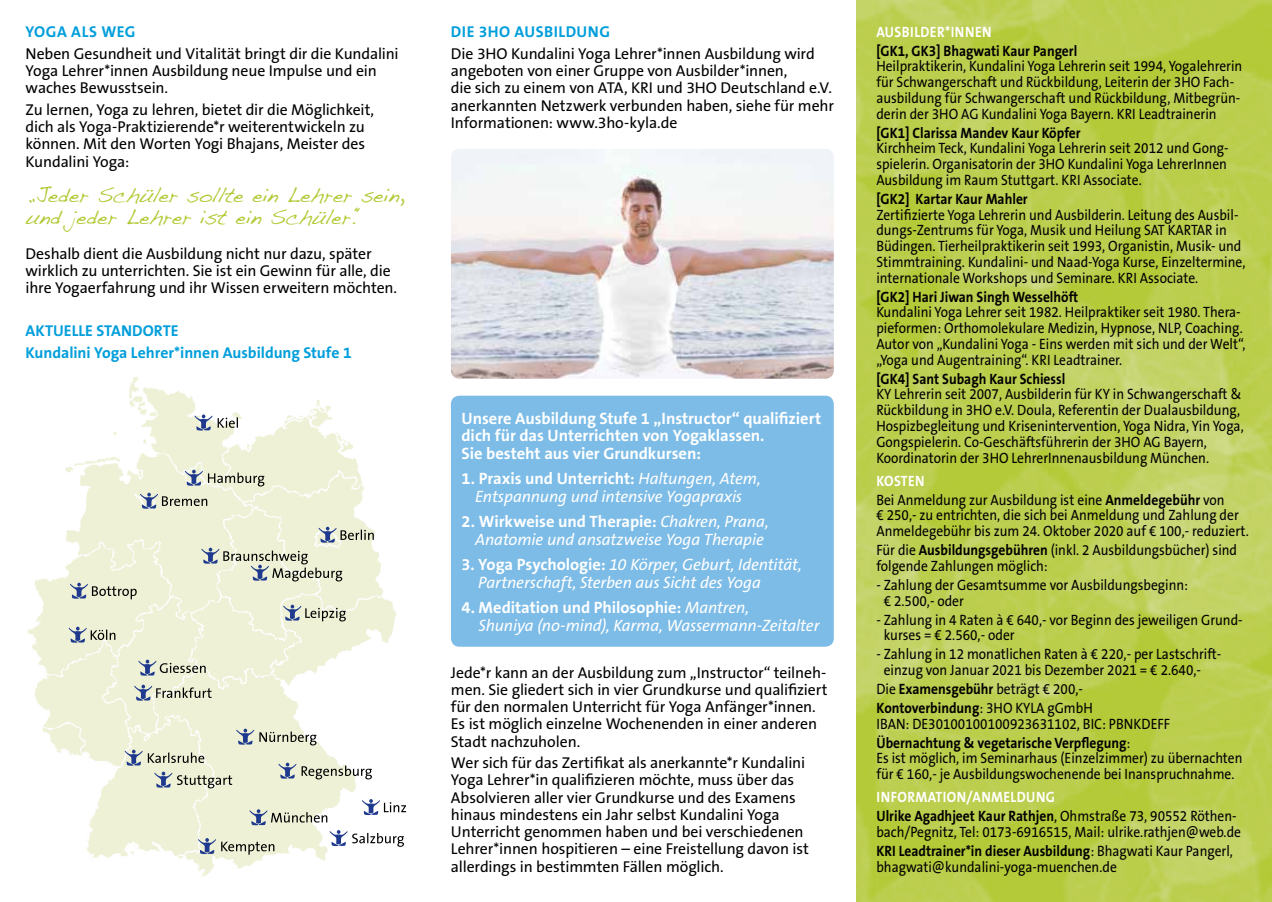
<style>
.page{position:relative;width:1272px;height:902px;background:#fff}
.page>*{position:absolute;margin:0;border:0;box-sizing:border-box;transform-origin:0 0}
.t1{font:21px/22.5px "Handwriting Dakota";color:#b3c935}
.t2{font:700 16.5px/17.2px "The Sans B7";letter-spacing:-.005em;color:#fff}
.t3{font:italic 16.5px/17.2px "The Sans B5 Plain";letter-spacing:-.01em;color:#fff}
.t4{font:15.75px/17.2px "The Sans B5 Plain";letter-spacing:-.01em;color:#000}
.t5{font:700 15.75px/21.5px "The Sans B7";color:#009edb}
.t6{font:15px/15.8px "The Sans B5 Plain";color:#000;scale:.9 1}
.t7{font:700 15px/18.9px "The Sans B7";color:#000;scale:.9 1}
.t8{font:700 15px "The Sans B7";letter-spacing:.03em;color:#fff;scale:.9 1}
.s1{font-family:"The Sans B5 Plain";font-weight:400;font-style:italic}
.s2{font-family:"The Sans B7";font-weight:700;font-style:normal}
.s3{font-family:"The Sans B7";font-weight:700}
.s4{font-family:"The Sans B5 Plain";font-weight:400}
.s5{color:#fff}
</style>
<div class="page">
<img style="left:856px;top:0;width:415px;height:901px">
<div style="left:451px;top:395px;width:382px;height:251px;background:#7cbce7;border-radius:9px"></div>
<img style="left:451px;top:149px;width:382px;height:229px">
<img style="left:27px;top:377px;width:370px;height:499px">
<svg style="left:70px;top:582px;width:67px;height:17px"></svg>
<svg style="left:283px;top:604px;width:63px;height:17px"></svg>
<svg style="left:140px;top:492px;width:67px;height:16px"></svg>
<svg style="left:68px;top:626px;width:47px;height:16px"></svg>
<svg style="left:278px;top:762px;width:94px;height:17px"></svg>
<svg style="left:198px;top:799px;width:208px;height:55px"></svg>
<svg style="left:138px;top:659px;width:68px;height:16px"></svg>
<svg style="left:236px;top:728px;width:80px;height:17px"></svg>
<svg style="left:124px;top:749px;width:80px;height:16px"></svg>
<svg style="left:154px;top:771px;width:78px;height:17px"></svg>
<svg style="left:201px;top:526px;width:173px;height:55px;background:#d7dbc7"></svg>
<svg style="left:134px;top:684px;width:77px;height:16px"></svg>
<svg style="left:184px;top:469px;width:80px;height:17px"></svg>
<svg style="left:194px;top:414px;width:44px;height:16px"></svg>
<p class="t5" style="left:26px;top:22px;width:110px">YOGA ALS WEG</p>
<p class="t4" style="left:26px;top:45px;width:374px">Neben Gesundheit und Vitalität bringt dir die Kundalini<br>Yoga Lehrer*innen Ausbildung neue Impulse und ein waches Bewusstsein.</p>
<p class="t4" style="left:26px;top:101px;width:350px">Zu lernen, Yoga zu lehren, bietet dir die Möglichkeit, dich als Yoga-Praktizierende*r weiterentwickeln zu können. Mit den Worten Yogi Bhajans, Meister des Kundalini Yoga:</p>
<h1 class="t1" style="left:26px;top:183px;width:380px">„Jeder Schüler sollte ein Lehrer sein, und jeder Lehrer ist ein Schüler.“</h1>
<p class="t4" style="left:26px;top:245px;width:373px">Deshalb dient die Ausbildung nicht nur dazu, später wirklich zu unterrichten. Sie ist ein Gewinn für alle, die ihre Yogaerfahrung und ihr Wissen erweitern möchten.</p>
<p class="t5" style="left:26px;top:321px;width:68px">AktuelleSta</p>
<p class="t5" style="left:26px;top:321px;width:328px;text-indent:96px">ndorte<br>Kundalini Yoga Lehrer*innen Ausbildung Stufe 1</p>
<p class="t5" style="left:451px;top:22px;width:84px">DIE 3HO AUSBILDUNG</p>
<p class="t4" style="left:451px;top:45px;width:384px">Die 3HO Kundalini Yoga Lehrer*innen Ausbildung wird angeboten von einer Gruppe von Ausbilder*innen,<br>die sich zu einem von ATA, KRI und 3HO Deutschland e.V. anerkannten Netzwerk verbunden haben, siehe für mehr Informationen: www.3ho-kyla.de</p>
<p class="t2" style="left:461px;top:410px;width:361px">Unsere Ausbildung Stufe 1 „Instructor“ qualifiziert dich für das U nterrichten von Yogaklassen.<br>Sie besteht aus vier Grundkursen:</p>
<p class="t2" style="left:461px;top:470px;width:300px">1. Praxis und U nterricht: <span class="s1">Haltungen, Atem,</span></p>
<p class="t3" style="left:475px;top:488px;width:268px">Entspannung und intensive Yogapraxis</p>
<p class="t2" style="left:461px;top:513px;width:308px">2. Wirkweise und Therapie: <span class="s1">Chakren, Prana,</span></p>
<p class="t3" style="left:475px;top:531px;width:290px">Anatomie und ansatzweise Yoga Therapie</p>
<p class="t3" style="left:478px;top:556px;width:325px;text-indent:-17px"><span class="s2">3. Yoga Psychologie:</span> 10 Körper, Geburt, Identität,<br>Partnerschaft, Sterben aus Sicht des Yoga</p>
<p class="t2" style="left:461px;top:599px;width:289px">4. Meditation und Philosophie: <span class="s1">Mantren,</span></p>
<p class="t3" style="left:478px;top:617px;width:342px">Shuniya (no-mind), Karma, Wassermann-Zeitalter</p>
<p class="t4" style="left:451px;top:664px;width:378px">Jede*r kann an der Ausbildung zum „Instructor“ teilneh&shy;men. Sie gliedert sich in vier Grundkurse und qualifiziert für den normalen Unterricht für Yoga Anfänger*innen.<br>Es ist möglich einzelne Wochenenden in einer anderen Stadt nachzuholen.</p>
<p class="t4" style="left:451px;top:754px;width:359px">Wer sich für das Zertifikat als anerkannte*r Kundalini Yoga Lehrer*in qualifizieren möchte, muss über das Absolvieren aller vier Grundkurse und des Examens hinaus mindestens ein Jahr selbst Kundalini Yoga Unterricht genommen haben und bei verschiedenen Lehrer*innen hospitieren – eine Freistellung davon ist allerdings in bestimmten Fällen möglich.</p>
<p class="t8" style="left:876px;top:24px;width:19px">AUSBILD</p>
<p class="t8" style="left:929px;top:24px;width:68px">ER*iNN EN</p>
<p class="t7" style="left:876px;top:42px;width:225px">[GK1, G K3] Bhagwati Kaur Pangerl</p>
<p class="t6" style="left:876px;top:59px;width:408px">Heilpraktikerin, Kundalini Yoga Lehrerin seit 1994, Yogalehrerin für Schwangerschaft und Rückbildung, Leiterin der 3HO Fach&shy;ausbildung für Schwangerschaft und Rückbildung, Mitbegrün&shy;derin der 3HO AG Kundalini Yoga Bayern. KRI Leadtrainerin</p>
<p class="t7" style="left:876px;top:124px;width:228px">[GK1] Clarissa Mandev Kaur Köpfer</p>
<p class="t6" style="left:876px;top:141px;width:393px;text-align:justify">Kirchheim Teck, Kundalini Yoga Lehrerin seit 2012 und Gong&shy;spielerin. Organisatorin der 3HO Kundalini Yoga LehrerInnen Ausbildung im Raum Stuttgart. KRI Associate.</p>
<p class="t7" style="left:876px;top:190px;width:170px">[GK2] Kartar Kaur Mahler</p>
<p class="t6" style="left:876px;top:207px;width:411px">Zertifizierte Yoga Lehrerin und Ausbilderin. Leitung des Ausbil&shy;dungs-Zentrums für Yoga, Musik und Heilung SAT KARTAR in Büdingen. Tierheilpraktikerin seit 1993, Organistin, Musik- und Stimmtraining. Kundalini- und Naad-Yoga Kurse, Einzeltermine, internationale Workshops und Seminare. KRI Associate.</p>
<p class="t7" style="left:876px;top:287px;width:226px">[GK2] Hari Jiwan Singh Wesselhöft</p>
<p class="t6" style="left:876px;top:305px;width:412px">Kundalini Yoga Lehrer seit 1982. Heilpraktiker seit 1980. Thera&shy;pieformen: Orthomolekulare Medizin, Hypnose, NLP, Coaching.<br>Autor von „Kundalini Yoga - Eins werden mit sich und der Welt“, „Yoga und Augentraining“. KRI Leadtrainer.</p>
<p class="t7" style="left:876px;top:369px;width:211px">[GK4] Sant Subagh Kaur Schiessl</p>
<p class="t6" style="left:876px;top:387px;width:409px">KY Lehrerin seit 2007, Ausbilderin für KY in Schwangerschaft &amp; Rückbildung in 3HO e.V. Doula, Referentin der Dualausbildung, Hospizbegleitung und Krisenintervention, Yoga Nidra, Yin Yoga, Gongspielerin. Co-Geschäftsführerin der 3HO AG Bayern, Koordinatorin der 3HO LehrerInnenausbildung München.</p>
<p class="t8" style="left:876px;top:472px;width:55px">Koste n</p>
<p class="t6" style="left:876px;top:492px;width:415px">Bei Anmeldung zur Ausbildung ist eine <span class="s3">Anmeldegebühr</span> von<br>€ 250,- zu entrichten, die sich bei Anmeldung und Zahlung der<br>Anmeldegebühr bis zum 24. Oktober 2020 auf € 100,- reduziert.</p>
<p class="t6" style="left:876px;top:542px;width:402px">Für die <span class="s3">Ausbildungsgebühren</span> (inkl. 2 Ausbildungsbücher) sind folgende Zahlungen möglich:</p>
<p class="t6" style="left:883px;top:577px;width:339px;text-indent:-7px">- Zahlung der Gesamtsumme vor Ausbildungsbeginn: € 2.500,- oder</p>
<p class="t6" style="left:883px;top:612px;width:400px;text-indent:-7px">- Zahlung in 4 Raten à € 640,- vor Beginn des jeweiligen Grund&shy;kurses = € 2.560,- oder</p>
<p class="t6" style="left:883px;top:647px;width:376px;text-indent:-7px">- Zahlung in 12 monatlichen Raten à € 220,- per Lastschrift&shy;einzug von Januar 2021 bis Dezember 2021 = € 2.640,-</p>
<p class="t6" style="left:876px;top:681px;width:231px">Die <span class="s3">Examensgebühr</span> beträgt € 200,-</p>
<p class="t7" style="left:876px;top:698px;width:242px">Kontoverbindung<span class="s4">: 3HO KYLA gGmbH</span></p>
<p class="t6" style="left:876px;top:716px;width:328px">IBAN: DE30100100100923631102, BIC: PBNKDEFF</p>
<p class="t7" style="left:876px;top:733px;width:284px">Übernachtung &amp; vegetarische Verpflegung<span class="s4">:</span></p>
<p class="t6" style="left:876px;top:751px;width:408px">Es ist möglich, im Seminarhaus (Einzelzimmer) zu übernachten für € 160,- je Ausbildungswochenende bei Inanspruchnahme.</p>
<p class="t8" style="left:876px;top:789px;width:27px">Informat</p>
<p class="t7" style="left:876px;top:788px;width:402px;text-indent:66px"><span class="s5">ion/Anmeldung<br></span>Ulrike Agadhjeet Kaur Rathjen<span class="s4">, Ohmstraße 73, 90552 Röthen-</span></p>
<p class="t6" style="left:876px;top:824px;width:407px">bach/Pegnitz, Tel: 0173-6916515, Mail: ulrike.rathjen@web.de</p>
<p class="t7" style="left:876px;top:842px;width:398px">KRILeadtrainer*in dieser Ausbildung<span class="s4">: Bhagwati Kaur Pangerl,</span></p>
<p class="t6" style="left:876px;top:859px;width:269px">bhagwati@kundalini-yoga-muenchen.de</p>
</div>
